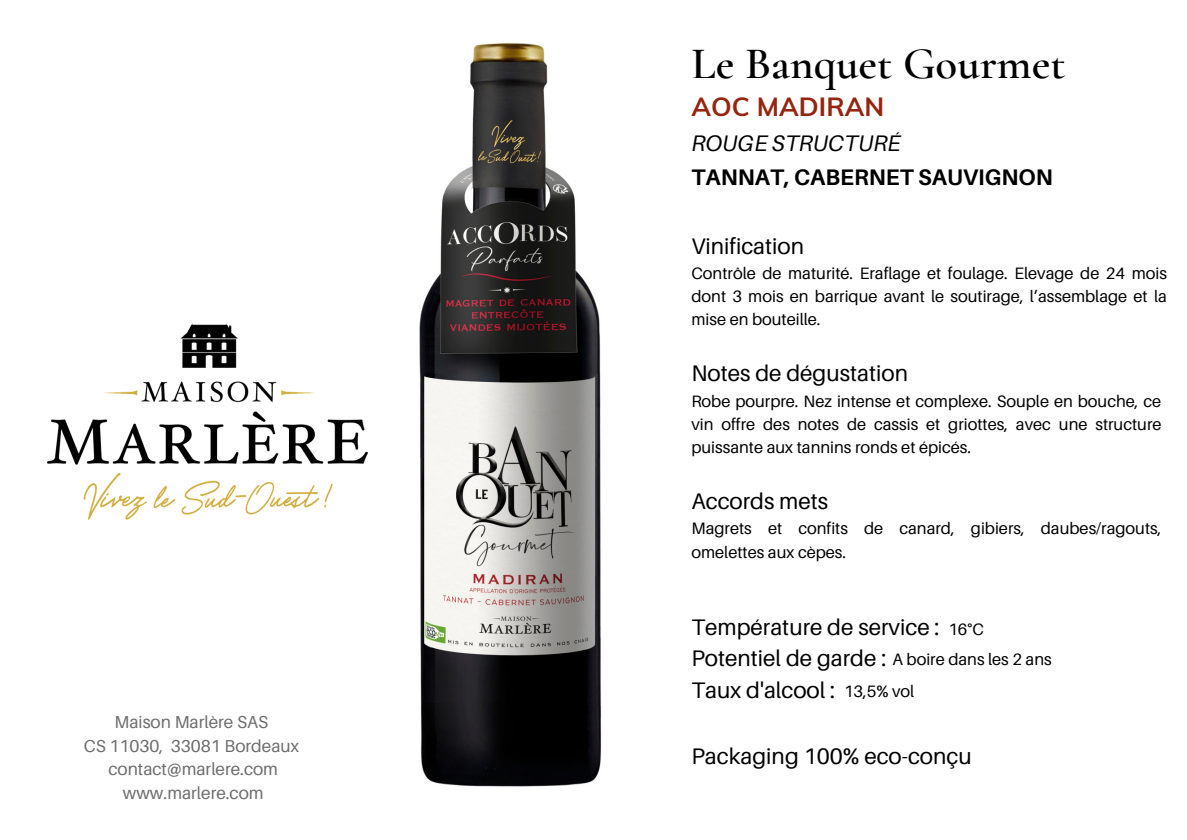
<style>
.page{position:relative;width:1187px;height:840px;background:#fff}
.page>*{position:absolute;margin:0;border:0;box-sizing:border-box;transform-origin:0 0}
.t1{font:600 45px "Cormorant Garamond";color:#000}
.t2{font:700 26.25px "Muli";color:#94250f}
.t3{font:22.5px "Aileron";color:#000}
.t4{font:700 22.5px "Aileron";color:#000}
.t5{font:italic 22.5px "Aileron";color:#000}
.t6{font:17.25px "Aileron";color:#6e6d6d}
.t7{font:16.5px/23.1px "Aileron";color:#000;text-align:justify}
</style>
<div class="page">
<img style="left:419px;top:43px;width:182px;height:744px">
<img style="left:47px;top:323px;width:320px;height:196px">
<p class="t6" style="left:114px;top:711px;width:155px">Maison Marlère SAS</p>
<p class="t6" style="left:84px;top:735px;width:217px">CS 11030, 33081 Bordeaux</p>
<p class="t6" style="left:108px;top:758px;width:171px">contact@marlere.com</p>
<p class="t6" style="left:123px;top:782px;width:142px">www.marlere.com</p>
<p class="t1" style="left:691px;top:36px;width:376px">Le Banquet Gourmet</p>
<p class="t2" style="left:691px;top:90px;width:194px">AOC MADIRAN</p>
<p class="t5" style="left:691px;top:129px;width:211px">ROUGE STRUCTURÉ</p>
<p class="t4" style="left:691px;top:163px;width:363px">TANNAT, CABERNET SAUVIGNON</p>
<p class="t3" style="left:691px;top:232px;width:114px">Vinification</p>
<p class="t7" style="left:691px;top:261px;width:477px">Contrôle de maturité. Eraflage et foulage. Elevage de 24 mois dont 3 mois en barrique avant le soutirage, l’assemblage et la mise en bouteille.</p>
<p class="t3" style="left:691px;top:359px;width:218px">Notes de dégustation</p>
<p class="t7" style="left:691px;top:389px;width:472px">Robe pourpre. Nez intense et complexe. Souple en bouche, ce vin offre des notes de cassis et griottes, avec une structure puissante aux tannins ronds et épicés.</p>
<p class="t3" style="left:691px;top:487px;width:138px">Accords mets</p>
<p class="t7" style="left:691px;top:517px;width:471px">Magrets et confits de canard, gibiers, daubes/ragouts, omelettes aux cèpes.</p>
<p class="t3" style="left:691px;top:613px;width:250px">Température de service :</p>
<p class="t3" style="left:691px;top:644px;width:196px">Potentiel de garde :</p>
<p class="t3" style="left:691px;top:676px;width:145px">Taux d'alcool :</p>
<p class="t7" style="left:948px;top:617px;width:37px">16°C</p>
<p class="t7" style="left:892px;top:647px;width:161px">A boire dans les 2 ans</p>
<p class="t7" style="left:844px;top:680px;width:72px">13,5% vol</p>
<p class="t3" style="left:691px;top:742px;width:282px">Packaging 100% eco-conçu</p>
</div>
